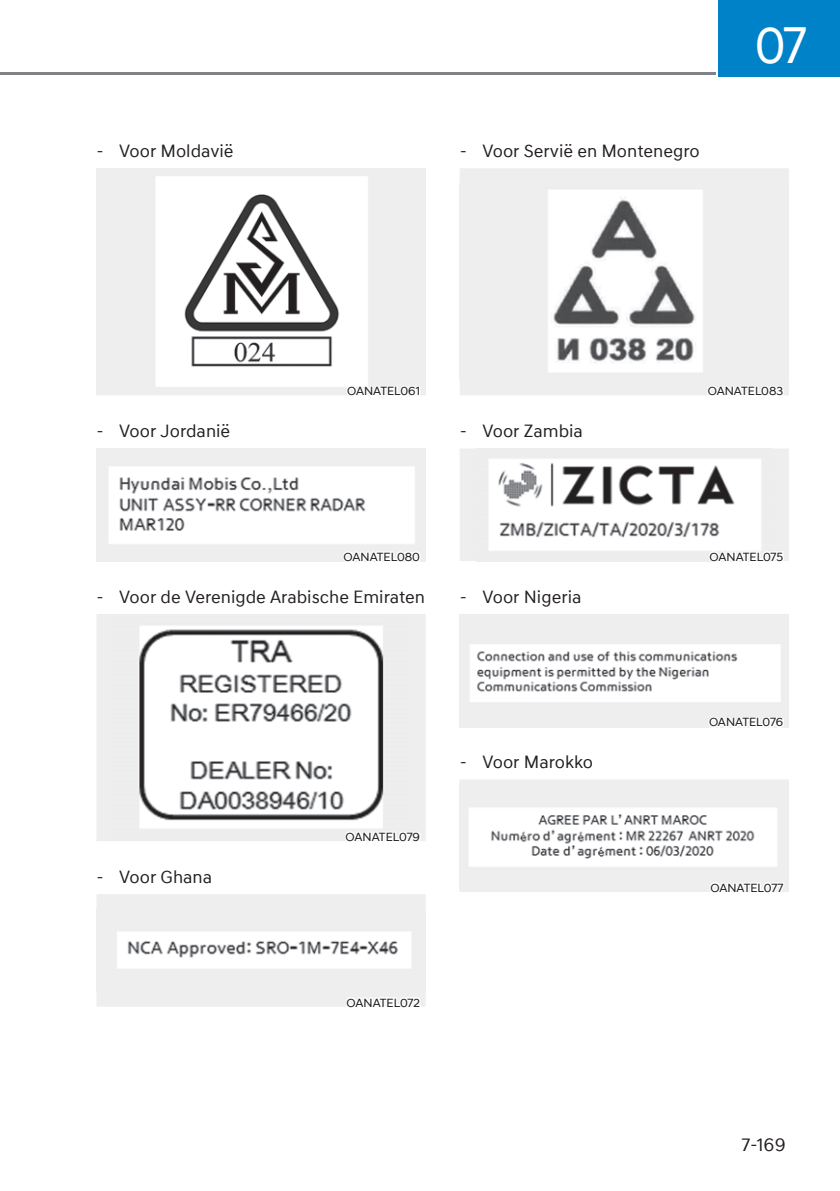
<style>
.page{position:relative;width:840px;height:1191px;background:#fff}
.page>*{position:absolute;margin:0;border:0;box-sizing:border-box;transform-origin:0 0}
.t1{font:52px "Hyundai Sans Head Office";color:#fff;scale:.9 1}
.t2{font:19px "Hyundai Sans Text Office";color:#231f20}
.t3{font:18px "Hyundai Sans Text Office";color:#231f20}
.t4{font:12px "Hyundai Sans Head Office";color:#231f20}
</style>
<div class="page">
<div style="left:717px;top:0;width:122px;height:77px;background:#0082c8"></div>
<hr style="left:0;top:73px;width:714px;height:2px;background:#808285">
<img style="left:96px;top:168px;width:329px;height:227px">
<svg style="left:344px;top:381px;width:77px;height:14px"></svg>
<svg style="left:96px;top:448px;width:329px;height:114px"></svg>
<div style="left:97px;top:614px;width:328px;height:227px;background:#eeeeef"></div>
<img style="left:113px;top:614px;width:296px;height:226px">
<svg style="left:342px;top:826px;width:80px;height:15px"></svg>
<svg style="left:96px;top:894px;width:329px;height:113px"></svg>
<div style="left:459px;top:168px;width:329px;height:227px;background:#eeeeef"></div>
<img style="left:459px;top:184px;width:329px;height:195px">
<svg style="left:704px;top:381px;width:82px;height:14px"></svg>
<svg style="left:459px;top:448px;width:329px;height:280px"></svg>
<svg style="left:459px;top:780px;width:329px;height:112px"></svg>
<p class="t3" style="left:96px;top:140px;width:138px">- Voor Moldavië</p>
<p class="t3" style="left:459px;top:140px;width:241px">- Voor Servië en Montenegro</p>
<h1 class="t1" style="left:754px;top:16px;width:58px">07</h1>
<p class="t3" style="left:96px;top:420px;width:135px">- Voor Jordanië</p>
<p class="t4" style="left:347px;top:384px;width:74px">OANATEL061</p>
<p class="t3" style="left:459px;top:420px;width:125px">- Voor Zambia</p>
<p class="t4" style="left:343px;top:550px;width:78px">OANATEL080</p>
<p class="t3" style="left:96px;top:586px;width:330px">- Voor de Verenigde Arabische Emiraten</p>
<p class="t3" style="left:459px;top:586px;width:123px">- Voor Nigeria</p>
<p class="t3" style="left:96px;top:866px;width:117px">- Voor Ghana</p>
<p class="t4" style="left:345px;top:830px;width:76px">OANATEL079</p>
<p class="t3" style="left:459px;top:751px;width:135px">- Voor Marokko</p>
<p class="t4" style="left:346px;top:995px;width:75px">OANATEL072</p>
<p class="t4" style="left:707px;top:384px;width:77px">OANATEL083</p>
<p class="t4" style="left:709px;top:550px;width:75px">OANATEL075</p>
<p class="t4" style="left:708px;top:715px;width:76px">OANATEL076</p>
<p class="t4" style="left:710px;top:881px;width:74px">OANATEL077</p>
<p class="t2" style="left:741px;top:1133px;width:46px">7-169</p>
</div>
